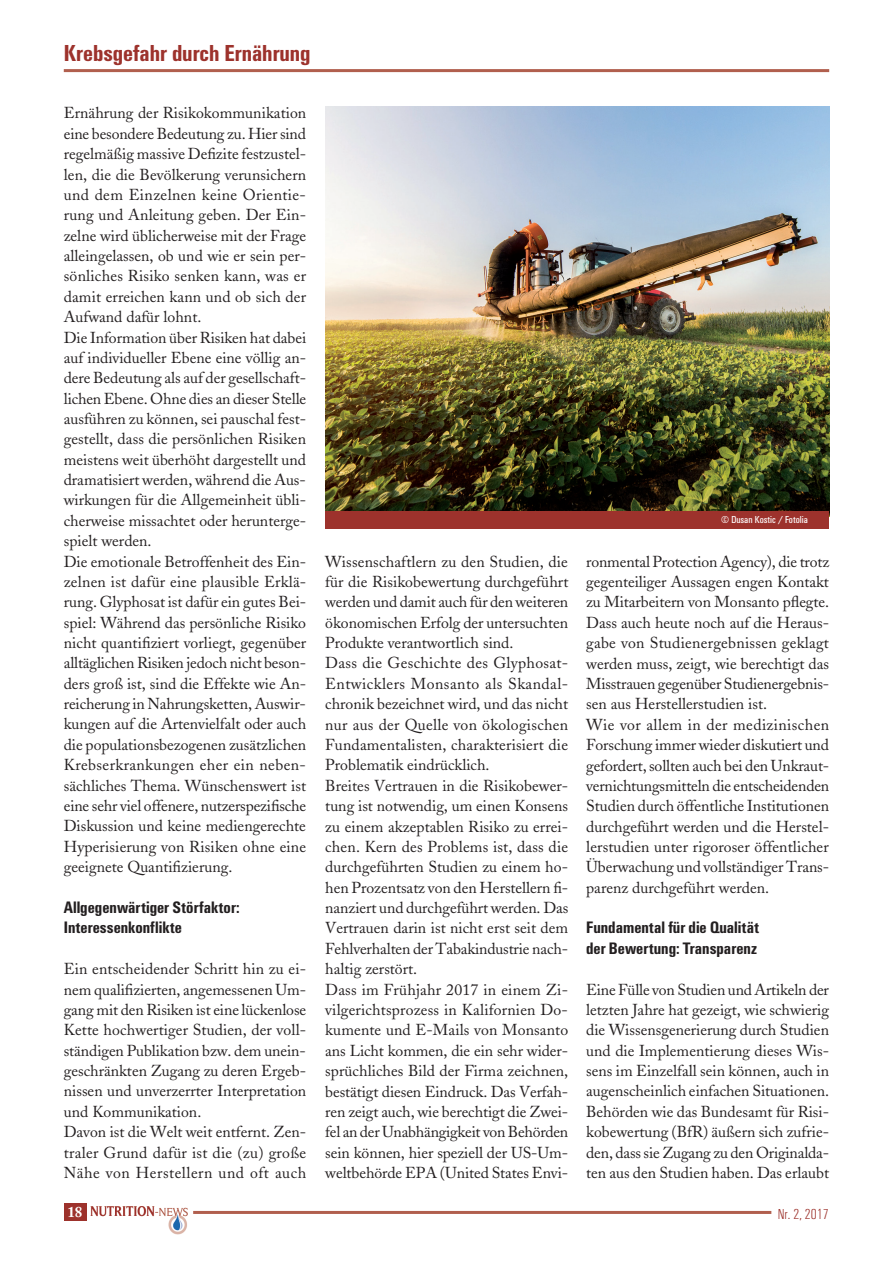
<style>
.page{position:relative;width:893px;height:1263px;background:#fff}
.page>*{position:absolute;margin:0;border:0;box-sizing:border-box;transform-origin:0 0}
.t1{font:700 condensed 24px "U001 T";color:#9d322c}
.t2{font:700 condensed 17.25px/20.4px "U001 T";color:#231f20}
.t3{font:15.75px/20.4px "Adobe Caslon";color:#231f20}
.t4{font:15px "U001 T Ligh Cond";color:#9d322c}
.t5{font:700 15px "Adobe Caslon";color:#fff}
.t6{font:condensed 10.5px "U001 T";color:#fff}
</style>
<div class="page">
<hr style="left:64px;top:69px;width:765px;height:3px;background:#b15f4e">
<div style="left:64px;top:1203px;width:22px;height:17px;background:#9d322c"></div>
<hr style="left:193px;top:1211px;width:578px;height:3px;background:#b15f4e">
<img style="left:91px;top:1206px;width:97px;height:28px">
<img style="left:325px;top:106px;width:504px;height:405px">
<div style="left:325px;top:511px;width:504px;height:17px;background:#9d322c"></div>
<h1 class="t1" style="left:64px;top:40px;width:248px">Krebsgefahr durch Ernährung</h1>
<p class="t3" style="left:64px;top:103px;width:244px">Ernährung der Risikokommunikation eine besondere Bedeutung zu. Hier sind regelmäßig massive Defizite festzustel&shy;len, die die Bevölkerung verunsichern und dem Einzelnen keine Orientie&shy;rung und Anleitung geben. Der Ein&shy;zelne wird üblicherweise mit der Frage alleingelassen, ob und wie er sein per&shy;sönliches Risiko senken kann, was er damit erreichen kann und ob sich der Aufwand dafür lohnt.<br>Die Information über Risiken hat dabei auf individueller Ebene eine völlig an&shy;dere Bedeutung als auf der gesellschaft&shy;lichen Ebene. Ohne dies an dieser Stelle ausführen zu können, sei pauschal fest&shy;gestellt, dass die persönlichen Risiken meistens weit überhöht dargestellt und dramatisiert werden, während die Aus&shy;wirkungen für die Allgemeinheit übli&shy;cherweise missachtet oder herunterge&shy;spielt werden.<br>Die emotionale Betroffenheit des Ein&shy;zelnen ist dafür eine plausible Erklä&shy;rung. Glyphosat ist dafür ein gutes Bei&shy;spiel: Während das persönliche Risiko nicht quantifiziert vorliegt, gegenüber alltäglichen Risiken jedoch nicht beson&shy;ders groß ist, sind die Effekte wie An&shy;reicherung in Nahrungsketten, Auswir&shy;kungen auf die Artenvielfalt oder auch die populationsbezogenen zusätzlichen Krebserkrankungen eher ein neben&shy;sächliches Thema. Wünschenswert ist eine sehr viel offenere, nutzerspezifische Diskussion und keine mediengerechte Hyperisierung von Risiken ohne eine geeignete Quantifizierung.</p>
<p class="t2" style="left:64px;top:897px;width:177px">Allgegenwärtiger Störfaktor:<br>Interessenkonflikte</p>
<p class="t3" style="left:64px;top:959px;width:244px">Ein entscheidender Schritt hin zu ei&shy;nem qualifizierten, angemessenen Um&shy;gang mit den Risiken ist eine lückenlose Kette hochwertiger Studien, der voll&shy;ständigen Publikation bzw. dem unein&shy;geschränkten Zugang zu deren Ergeb&shy;nissen und unverzerrter Interpretation und Kommunikation.<br>Davon ist die Welt weit entfernt. Zen&shy;traler Grund dafür ist die (zu) große Nähe von Herstellern und oft auch</p>
<p class="t6" style="left:721px;top:513px;width:88px">© Dusan Kostic / Fotolia</p>
<p class="t3" style="left:325px;top:551px;width:245px">Wissenschaftlern zu den Studien, die für die Risikobewertung durchgeführt werden und damit auch für den weiteren ökonomischen Erfolg der untersuchten Produkte verantwortlich sind.<br>Dass die Geschichte des Glyphosat-Entwicklers Monsanto als Skandal&shy;chronik bezeichnet wird, und das nicht nur aus der Quelle von ökologischen Fundamentalisten, charakterisiert die Problematik eindrücklich.<br>Breites Vertrauen in die Risikobewer&shy;tung ist notwendig, um einen Konsens zu einem akzeptablen Risiko zu errei&shy;chen. Kern des Problems ist, dass die durchgeführten Studien zu einem ho&shy;hen Prozentsatz von den Herstellern fi&shy;nanziert und durchgeführt werden. Das Vertrauen darin ist nicht erst seit dem Fehlverhalten der Tabakindustrie nach&shy;haltig zerstört.<br>Dass im Frühjahr 2017 in einem Zi&shy;vilgerichtsprozess in Kalifornien Do&shy;kumente und E-Mails von Monsanto ans Licht kommen, die ein sehr wider&shy;sprüchliches Bild der Firma zeichnen, bestätigt diesen Eindruck. Das Verfah&shy;ren zeigt auch, wie berechtigt die Zwei&shy;fel an der Unabhängigkeit von Behörden sein können, hier speziell der US-Um&shy;weltbehörde EPA (United States Envi-</p>
<p class="t3" style="left:586px;top:551px;width:245px">ronmental Protection Agency), die trotz gegenteiliger Aussagen engen Kontakt zu Mitarbeitern von Monsanto pflegte.<br>Dass auch heute noch auf die Heraus&shy;gabe von Studienergebnissen geklagt werden muss, zeigt, wie berechtigt das Misstrauen gegenüber Studienergebnis&shy;sen aus Herstellerstudien ist.<br>Wie vor allem in der medizinischen Forschung immer wieder diskutiert und gefordert, sollten auch bei den Unkraut&shy;vernichtungsmitteln die entscheidenden Studien durch öffentliche Institutionen durchgeführt werden und die Herstel&shy;lerstudien unter rigoroser öffentlicher Überwachung und vollständiger Trans&shy;parenz durchgeführt werden.</p>
<p class="t2" style="left:586px;top:917px;width:174px">Fundamental für die Qualität der Bewertung: Transparenz</p>
<p class="t3" style="left:586px;top:979px;width:245px;text-align:justify">Eine Fülle von Studien und Artikeln der letzten Jahre hat gezeigt, wie schwierig die Wissensgenerierung durch Studien und die Implementierung dieses Wis&shy;sens im Einzelfall sein können, auch in augenscheinlich einfachen Situationen.<br>Behörden wie das Bundesamt für Risi&shy;kobewertung (BfR) äußern sich zufrie&shy;den, dass sie Zugang zu den Originalda&shy;ten aus den Studien haben. Das erlaubt</p>
<p class="t5" style="left:67px;top:1202px;width:16px">18</p>
<p class="t4" style="left:778px;top:1206px;width:53px">Nr. 2, 2017</p>
</div>
